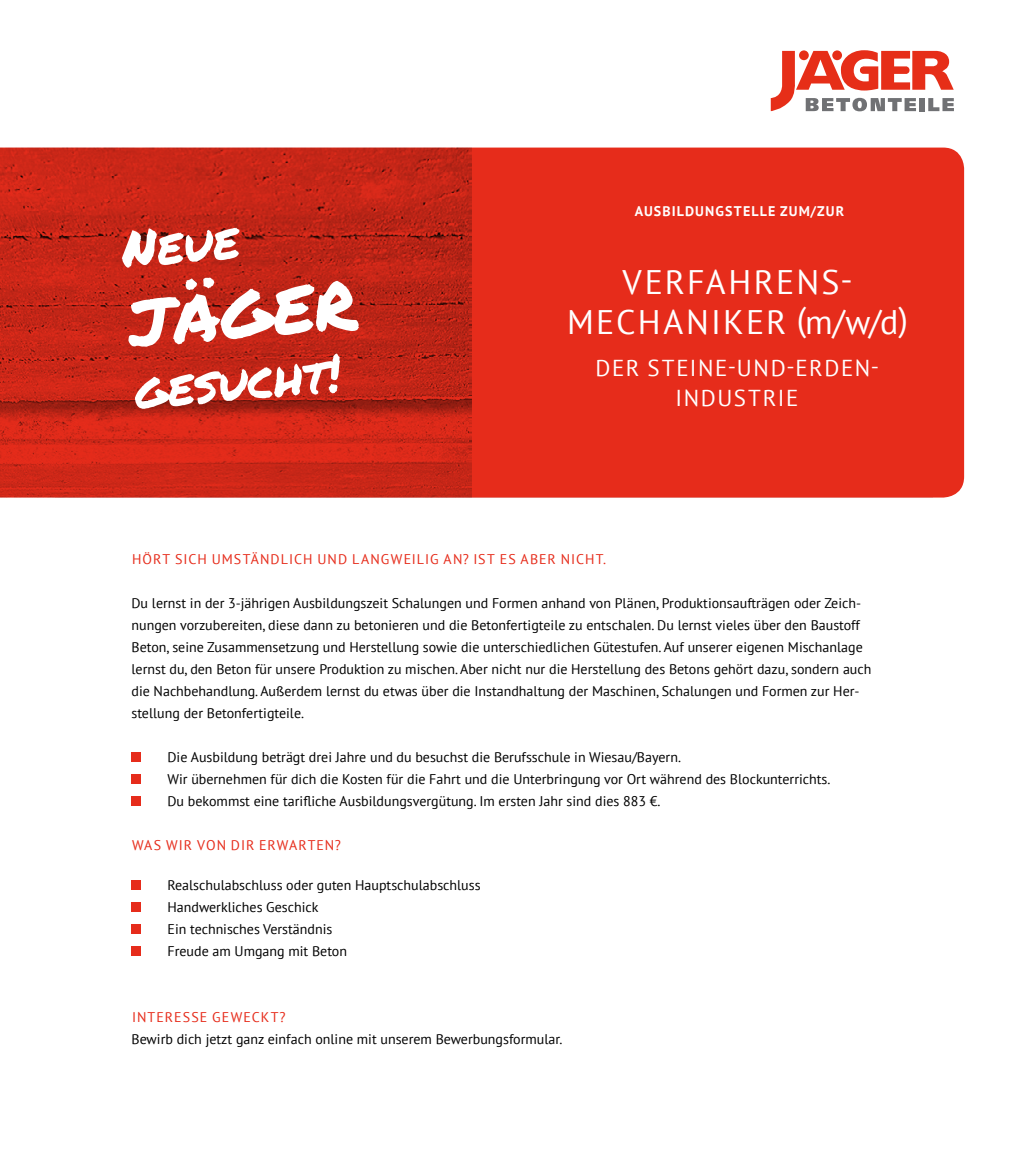
<style>
.page{position:relative;width:1031px;height:1174px;background:#fff}
.page>*{position:absolute;margin:0;border:0;box-sizing:border-box;transform-origin:0 0}
.t1{font:67px "Permanent Marker";color:#fff}
.t2{font:51.1px "Permanent Marker";color:#fff}
.t3{font:34px "PT Sans";letter-spacing:.065em;color:#fff}
.t4{font:23px "PT Sans";letter-spacing:.07em;color:#fff}
.t5{font:14px/22px "PT Sans";color:#000}
.t6{font:14px "PT Sans";letter-spacing:.075em;color:#e62c1b}
.t7{font:700 14px "PT Sans";letter-spacing:.08em;color:#fff}
</style>
<div class="page">
<div style="left:132px;top:752px;width:10px;height:10px;background:#e62c1b"></div>
<div style="left:132px;top:774px;width:10px;height:10px;background:#e62c1b"></div>
<div style="left:132px;top:796px;width:10px;height:10px;background:#e62c1b"></div>
<div style="left:132px;top:880px;width:10px;height:10px;background:#e62c1b"></div>
<div style="left:132px;top:902px;width:10px;height:10px;background:#e62c1b"></div>
<div style="left:132px;top:924px;width:10px;height:10px;background:#e62c1b"></div>
<div style="left:132px;top:946px;width:10px;height:10px;background:#e62c1b"></div>
<div style="left:471px;top:148px;width:493px;height:350px;background:#e62c1b"></div>
<img style="left:0;top:148px;width:471px;height:350px">
<svg style="left:771px;top:50px;width:183px;height:61px"></svg>
<p class="t2" style="left:118px;top:212px;width:119px;rotate:-5deg">Neue</p>
<p class="t1" style="left:124px;top:274px;width:231px;rotate:-5deg">JÄGER</p>
<p class="t2" style="left:131px;top:353px;width:209px;rotate:-5deg">gesucht!</p>
<p class="t7" style="left:635px;top:201px;width:211px">AUSBILDUNGSTELLE ZUM/ZUR</p>
<p class="t3" style="left:623px;top:260px;width:232px">VERFAHRENS-</p>
<p class="t3" style="left:567px;top:300px;width:343px">MECHANIKER (m/w/d)</p>
<p class="t4" style="left:596px;top:353px;width:285px">DER STEINE-UND-ERDEN-</p>
<p class="t4" style="left:676px;top:383px;width:124px">INDUSTRIE</p>
<p class="t6" style="left:132px;top:550px;width:476px">HÖRT SICH UMSTÄNDLICH UND LANGWEILIG AN? IST ES ABER NICHT.</p>
<p class="t5" style="left:132px;top:592px;width:741px">Du lernst in der 3-jährigen Ausbildungszeit Schalungen und Formen anhand von Plänen, Produktionsaufträgen oder Zeich&shy;nungen vorzubereiten, diese dann zu betonieren und die Betonfertigteile zu entschalen. Du lernst vieles über den Baustoff Beton, seine Zusammensetzung und Herstellung sowie die unterschiedlichen Gütestufen. Auf unserer eigenen Mischanlage lernst du, den Beton für unsere Produktion zu mischen. Aber nicht nur die Herstellung des Betons gehört dazu, sondern auch die Nachbehandlung. Außerdem lernst du etwas über die Instandhaltung der Maschinen, Schalungen und Formen zur Her&shy;stellung der Betonfertigteile.</p>
<p class="t5" style="left:168px;top:746px;width:515px">Die Ausbildung beträgt drei Jahre und du besuchst die Berufsschule in Wiesau/Bayern.</p>
<p class="t5" style="left:168px;top:768px;width:665px">Wir übernehmen für dich die Kosten für die Fahrt und die Unterbringung vor Ort während des Blockunterrichts.</p>
<p class="t5" style="left:168px;top:790px;width:495px">Du bekommst eine tarifliche Ausbildungsvergütung. Im ersten Jahr sind dies 883 €.</p>
<p class="t6" style="left:132px;top:836px;width:210px">WAS WIR VON DIR ERWARTEN?</p>
<p class="t5" style="left:168px;top:874px;width:315px">Realschulabschluss oder guten Hauptschulabschluss</p>
<p class="t5" style="left:168px;top:896px;width:153px">Handwerkliches Geschick</p>
<p class="t5" style="left:168px;top:918px;width:166px">Ein technisches Verständnis</p>
<p class="t5" style="left:168px;top:940px;width:181px">Freude am Umgang mit Beton</p>
<p class="t6" style="left:132px;top:1008px;width:155px">INTERESSE GEWECKT?</p>
<p class="t5" style="left:132px;top:1028px;width:432px">Bewirb dich jetzt ganz einfach online mit unserem Bewerbungsformular.</p>
</div>
